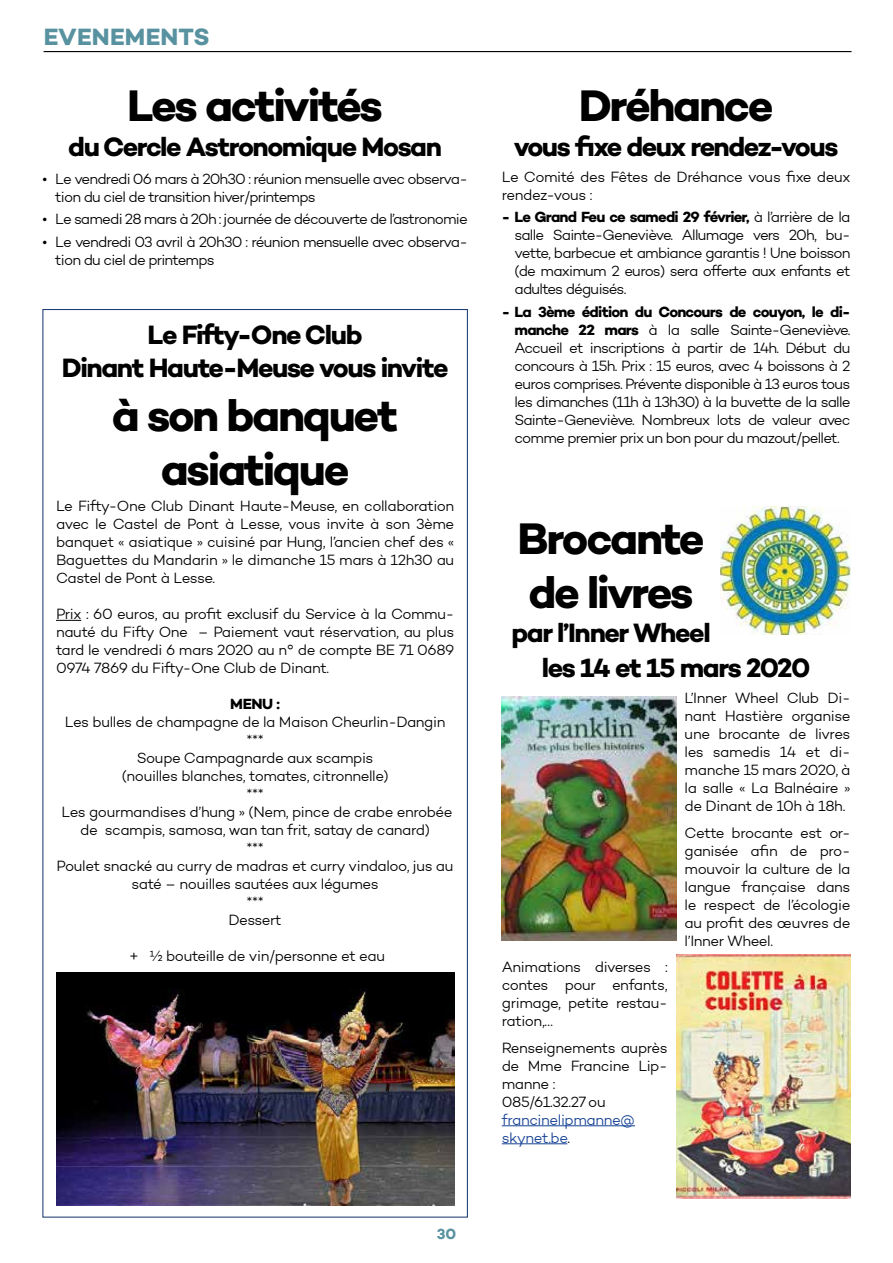
<style>
.page{position:relative;width:893px;height:1263px;background:#fff}
.page>*{position:absolute;margin:0;border:0;box-sizing:border-box;transform-origin:0 0}
.t1{font:700 45px/54px "Campton";letter-spacing:-.05em;color:#000;text-align:center}
.t2{font:700 27px/32.4px "Campton";letter-spacing:-.055em;color:#000;text-align:center}
.t3{font:700 24px "Campton";letter-spacing:.01em;color:#5892a0}
.t4{font:300 15px/18px "Campton";letter-spacing:-.035em;color:#000;text-align:justify}
.t5{font:300 15px/18px "Campton";letter-spacing:-.055em;color:#000}
.t6{font:300 15px/18px "Campton";letter-spacing:-.025em;color:#164194}
.t7{font:700 15px "Campton";color:#000}
.t8{font:700 15px "Campton";color:#5892a0}
.s1{font-weight:700}
.s2{color:#000}
</style>
<div class="page">
<hr style="left:44px;top:51px;width:807px;height:1px;background:#000">
<svg style="left:56px;top:620px;width:25px;height:1px"></svg>
<img style="left:56px;top:973px;width:398px;height:232px">
<hr style="left:502px;top:1125px;width:133px;height:1px;background:#164194">
<hr style="left:502px;top:1143px;width:65px;height:1px;background:#164194">
<img style="left:502px;top:696px;width:174px;height:245px">
<img style="left:676px;top:954px;width:174px;height:245px">
<img style="left:720px;top:506px;width:130px;height:129px">
<h3 class="t3" style="left:44px;top:21px;width:168px">EVENEMENTS</h3>
<h1 class="t1" style="left:127px;top:78px;width:257px">Les activités</h1>
<h2 class="t2" style="left:68px;top:130px;width:375px">du Cercle Astronomique Mosan</h2>
<p class="t5" style="left:55px;top:170px;width:414px;text-indent:-13px">• Le vendredi 06 mars à 20h30 : réunion mensuelle avec observa&shy;tion du ciel de transition hiver/printemps</p>
<p class="t4" style="left:43px;top:210px;width:427px">• Le samedi 28 mars à 20h : journée de découverte de l’astronomie</p>
<p class="t5" style="left:55px;top:232px;width:414px;text-indent:-13px">• Le vendredi 03 avril à 20h30 : réunion mensuelle avec observa&shy;tion du ciel de printemps</p>
<h2 class="t2" style="left:62px;top:319px;width:388px">Le Fifty-One Club<br>Dinant Haute-Meuse vous invite</h2>
<h1 class="t1" style="left:112px;top:388px;width:288px">à son banquet asiatique</h1>
<p class="t4" style="left:56px;top:497px;width:400px">Le Fifty-One Club Dinant Haute-Meuse, en collaboration avec le Castel de Pont à Lesse, vous invite à son 3ème banquet « asiatique » cuisiné par Hung, l’ancien chef des « Baguettes du Mandarin » le dimanche 15 mars à 12h30 au Castel de Pont à Lesse.</p>
<p class="t4" style="left:56px;top:605px;width:400px">Prix : 60 euros, au profit exclusif du Service à la Commu&shy;nauté du Fifty One – Paiement vaut réservation, au plus tard le vendredi 6 mars 2020 au n° de compte BE 71 0689<br>0974 7869 du Fifty-One Club de Dinant.</p>
<p class="t7" style="left:230px;top:694px;width:51px">MENU :</p>
<p class="t4" style="left:57px;top:713px;width:398px;text-align:center">Les bulles de champagne de la Maison Cheurlin-Dangin ***<br>Soupe Campagnarde aux scampis<br>(nouilles blanches, tomates, citronnelle)<br>***<br>Les gourmandises d’hung » (Nem, pince de crabe enrobée de scampis, samosa, wan tan frit, satay de canard)<br>***<br>Poulet snacké au curry de madras et curry vindaloo, jus au saté – nouilles sautées aux légumes<br>***<br>Dessert</p>
<p class="t4" style="left:129px;top:947px;width:258px">+ ½ bouteille de vin/personne et eau</p>
<p class="t8" style="left:437px;top:1224px;width:21px">30</p>
<h1 class="t1" style="left:579px;top:78px;width:196px">Dréhance</h1>
<h2 class="t2" style="left:514px;top:130px;width:326px">vous fixe deux rendez-vous</h2>
<p class="t4" style="left:502px;top:168px;width:350px">Le Comité des Fêtes de Dréhance vous fixe deux rendez-vous :</p>
<p class="t4" style="left:514px;top:208px;width:338px;text-indent:-13px"><span class="s1">- Le Grand Feu ce samedi 29 février,</span> à l’arrière de la salle Sainte-Geneviève. Allumage vers 20h, bu&shy;vette, barbecue et ambiance garantis ! Une boisson (de maximum 2 euros) sera offerte aux enfants et adultes déguisés.</p>
<p class="t4" style="left:514px;top:302px;width:338px;text-indent:-13px"><span class="s1">- La 3ème édition du Concours de couyon, le di&shy;manche 22 mars</span> à la salle Sainte-Geneviève.<br>Accueil et inscriptions à partir de 14h. Début du concours à 15h. Prix : 15 euros, avec 4 boissons à 2 euros comprises. Prévente disponible à 13 euros tous les dimanches (11h à 13h30) à la buvette de la salle Sainte-Geneviève. Nombreux lots de valeur avec comme premier prix un bon pour du mazout/pellet.</p>
<h1 class="t1" style="left:517px;top:511px;width:189px;text-align:left">Brocante de livres</h1>
<h2 class="t2" style="left:542px;top:615px;width:270px;line-height:34.5px;text-align:left;text-indent:-30px">par l’Inner Wheel<br>les 14 et 15 mars 2020</h2>
<p class="t4" style="left:685px;top:689px;width:167px">L’Inner Wheel Club Di&shy;nant Hastière organise une brocante de livres les samedis 14 et di&shy;manche 15 mars 2020, à la salle « La Balnéaire » de Dinant de 10h à 18h.</p>
<p class="t4" style="left:685px;top:823px;width:167px">Cette brocante est or&shy;ganisée afin de pro&shy;mouvoir la culture de la langue française dans le respect de l’écologie au profit des œuvres de l’Inner Wheel.</p>
<p class="t4" style="left:502px;top:958px;width:167px">Animations diverses : contes pour enfants, grimage, petite restau&shy;ration,…</p>
<p class="t4" style="left:502px;top:1038px;width:167px;text-align:left">Renseignements auprès de Mme Francine Lip&shy;manne :<br>085/61.32.27 ou</p>
<p class="t6" style="left:502px;top:1110px;width:135px">francinelipmanne@ skynet.be<span class="s2">.</span></p>
</div>
